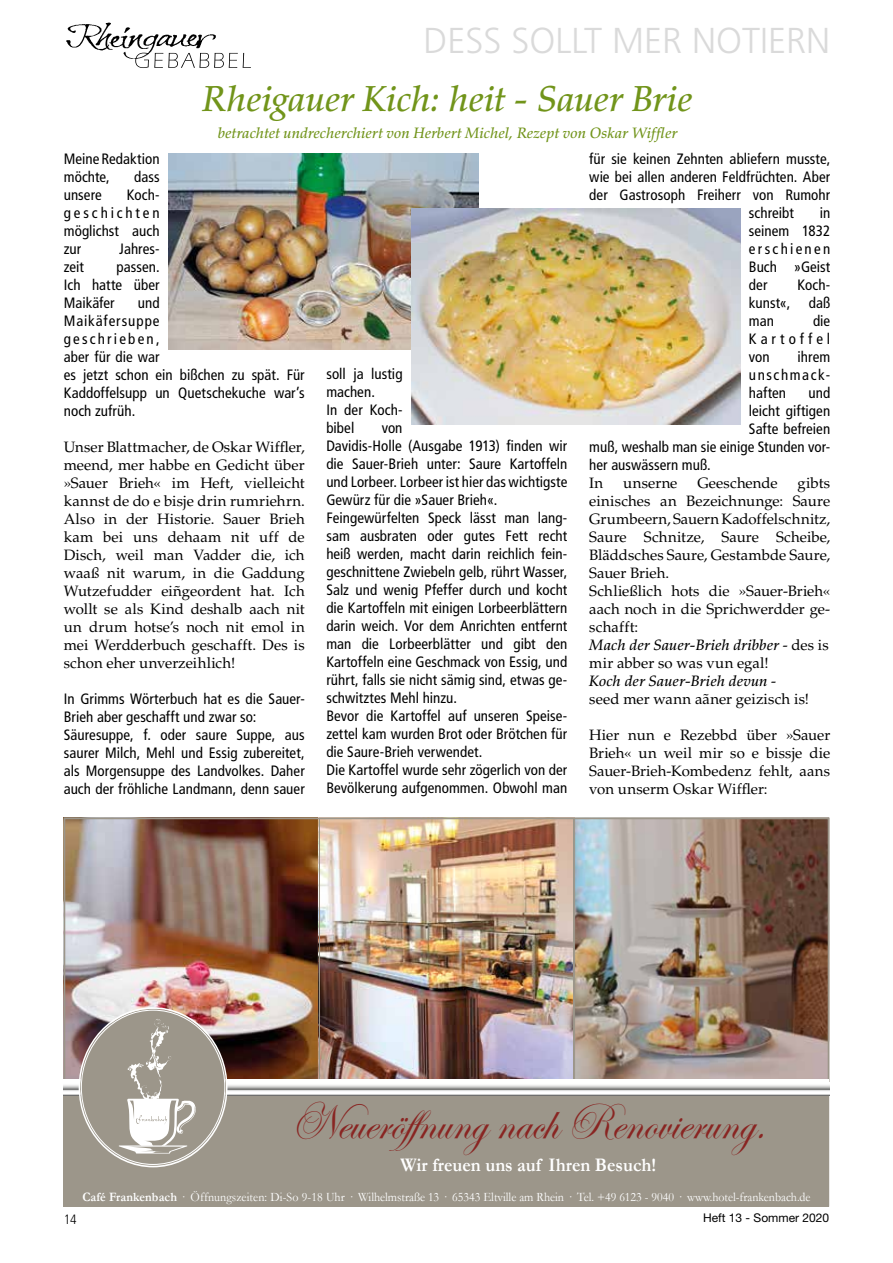
<style>
.page{position:relative;width:893px;height:1263px;background:#fff}
.page>*{position:absolute;margin:0;border:0;box-sizing:border-box;transform-origin:0 0}
.t1{font:48.45px "Edwardian Script EF";color:#892522;scale:.93 1}
.t2{font:italic 500 36px "Palatino LT Std";letter-spacing:-.005em;color:#71941a}
.t3{font:300 36px "Frutiger LT Std";color:#dadada}
.t4{font:700 19.35px "Garamond";color:#fff;scale:.93 1}
.t5{font:condensed 15px/18px "Frutiger LT Std";letter-spacing:.005em;color:#000;text-align:justify}
.t6{font:15px/18px "Palatino LT Std";letter-spacing:.005em;color:#000;text-align:justify}
.t7{font:italic 500 15px "Palatino LT Std";letter-spacing:.005em;color:#71941a}
.t8{font:300 condensed 13.5px "Frutiger LT Std";color:#000}
.t9{font:12.9px "Garamond";color:#fff;scale:.93 1}
.t10{font:12px "Helvetica Neue LT Std";color:#000}
.s1{font-weight:500;font-style:italic}
.s2{font-weight:700}
</style>
<div class="page">
<img style="left:66px;top:22px;width:151px;height:37px">
<svg style="left:135px;top:53px;width:116px;height:15px"></svg>
<img style="left:168px;top:153px;width:311px;height:197px">
<div style="left:64px;top:818px;width:765px;height:388px;background:#9c968a"></div>
<img style="left:67px;top:821px;width:505px;height:258px">
<img style="left:576px;top:821px;width:250px;height:258px">
<div style="left:64px;top:818px;width:765px;height:388px;border:2px solid #9c968a"></div>
<hr style="left:64px;top:1079px;width:765px;height:4px;background:#fff">
<svg style="left:64px;top:1089px;width:765px;height:6px;background:#d9d9d9"></svg>
<svg style="left:64px;top:1083px;width:765px;height:6px"></svg>
<div style="left:80px;top:1009px;width:146px;height:157px;background:#9c968a;border-radius:50%"></div>
<svg style="left:119px;top:1018px;width:77px;height:135px"></svg>
<img style="left:411px;top:208px;width:329px;height:216px">
<h2 class="t3" style="left:423px;top:20px;width:403px">DESS SOLLT MER NOTIERN</h2>
<h2 class="t2" style="left:203px;top:78px;width:492px">Rheigauer Kich: heit - Sauer Brie</h2>
<p class="t7" style="left:218px;top:124px;width:461px">betrachtet undrecherchiert von Herbert Michel, Rezept von Oskar Wiffler</p>
<p class="t5" style="left:589px;top:150px;width:242px">für sie keinen Zehnten abliefern musste,</p>
<p class="t5" style="left:589px;top:168px;width:242px">wie bei allen anderen Feldfrüchten. Aber</p>
<p class="t5" style="left:589px;top:186px;width:242px">der Gastrosoph Freiherr von Rumohr</p>
<p class="t5" style="left:749px;top:204px;width:47px">schreibt</p>
<p class="t5" style="left:64px;top:150px;width:97px">Meine Redaktion möchte,</p>
<p class="t5" style="left:134px;top:168px;width:27px">dass</p>
<p class="t5" style="left:64px;top:186px;width:97px;text-indent:63px">Koch&shy;geschichten möglichst auch zur</p>
<p class="t5" style="left:64px;top:186px;width:40px">unsere</p>
<p class="t5" style="left:749px;top:204px;width:83px;text-indent:71px">in seinem 1832 erschienen Buch »Geist der</p>
<p class="t5" style="left:119px;top:240px;width:42px">Jahres-</p>
<p class="t5" style="left:64px;top:258px;width:22px">zeit</p>
<p class="t5" style="left:64px;top:258px;width:97px;text-indent:53px">passen.<br>Ich hatte über Maikäfer</p>
<p class="t5" style="left:749px;top:276px;width:83px;text-indent:49px">Koch&shy;kunst«, daß man</p>
<p class="t5" style="left:64px;top:294px;width:242px;text-align:left;text-indent:74px">und<br>Maikäfersuppe<br>geschrieben,<br>aber für die war<br>es jetzt schon ein bißchen zu spät. Für<br>Kaddoffelsupp un Quetschekuche war’s noch zufrüh.</p>
<p class="t6" style="left:64px;top:438px;width:242px">Unser Blattmacher, de Oskar Wiffler, meend, mer habbe en Gedicht über »Sauer Brieh« im Heft, vielleicht kannst de do e bisje drin rumriehrn.<br>Also in der Historie. Sauer Brieh kam bei uns dehaam nit uff de Disch, weil man Vadder die, ich waaß nit warum, in die Gaddung Wutzefudder eiñgeordent hat. Ich wollt se als Kind deshalb aach nit un drum hotse’s noch nit emol in mei Werdderbuch geschafft. Des is schon eher unverzeihlich!</p>
<p class="t5" style="left:64px;top:690px;width:242px;text-align:left">In Grimms Wörterbuch hat es die Sauer-Brieh aber geschafft und zwar so:<br>Säuresuppe, f. oder saure Suppe, aus saurer Milch, Mehl und Essig zubereitet, als Morgensuppe des Landvolkes. Daher auch der fröhliche Landmann, denn sauer</p>
<p class="t5" style="left:749px;top:312px;width:83px;text-indent:64px">die Kartoffel von</p>
<p class="t5" style="left:749px;top:348px;width:83px;text-indent:49px">ihrem unschmack&shy;haften</p>
<p class="t5" style="left:326px;top:365px;width:78px;text-align:left">soll ja lustig machen.<br>In der Koch&shy;bibel</p>
<p class="t5" style="left:808px;top:384px;width:23px">und</p>
<p class="t5" style="left:749px;top:402px;width:83px">leicht giftigen</p>
<p class="t5" style="left:749px;top:420px;width:83px">Safte befreien</p>
<p class="t5" style="left:589px;top:438px;width:242px">muß, weshalb man sie einige Stunden vor-</p>
<p class="t5" style="left:589px;top:456px;width:123px">her auswässern muß.</p>
<p class="t6" style="left:589px;top:474px;width:16px">In</p>
<p class="t6" style="left:623px;top:474px;width:56px">unserne</p>
<p class="t6" style="left:697px;top:474px;width:82px">Geeschende</p>
<p class="t5" style="left:326px;top:419px;width:242px;text-align:left;text-indent:55px">von<br>Davidis-Holle (Ausgabe 1913) finden wir die Sauer-Brieh unter: Saure Kartoffeln und Lorbeer. Lorbeer ist hier das wichtigste Gewürz für die »Sauer Brieh«.<br>Feingewürfelten Speck lässt man lang&shy;sam ausbraten oder gutes Fett recht heiß werden, macht darin reichlich fein&shy;geschnittene Zwiebeln gelb, rührt Wasser, Salz und wenig Pfeffer durch und kocht die Kartoffeln mit einigen Lorbeerblättern darin weich. Vor dem Anrichten entfernt man die Lorbeerblätter und gibt den Kartoffeln eine Geschmack von Essig, und rührt, falls sie nicht sämig sind, etwas ge&shy;schwitztes Mehl hinzu.<br>Bevor die Kartoffel auf unseren Speise&shy;zettel kam wurden Brot oder Brötchen für die Saure-Brieh verwendet.<br>Die Kartoffel wurde sehr zögerlich von der Bevölkerung aufgenommen. Obwohl man</p>
<p class="t6" style="left:589px;top:474px;width:242px;text-align:left;text-indent:208px">gibts einisches an Bezeichnunge: Saure<br>Grumbeern, Sauern Kadoffelschnitz,<br>Saure Schnitze, Saure Scheibe,<br>Bläddsches Saure, Gestambde Saure,<br>Sauer Brieh.<br>Schließlich hots die »Sauer-Brieh« aach noch in die Sprichwerdder ge&shy;schafft:<br><span class="s1">Mach der Sauer-Brieh dribber</span> - des is mir abber so was vun egal!<br><span class="s1">Koch der Sauer-Brieh devun</span> -<br>seed mer wann aãner geizisch is!</p>
<p class="t6" style="left:589px;top:726px;width:242px">Hier nun e Rezebbd über »Sauer Brieh« un weil mir so e bissje die Sauer-Brieh-Kombedenz fehlt, aans von unserm Oskar Wiffler:</p>
<h1 class="t1" style="left:291px;top:1093px;width:512px">Neueröffnung nach Renovierung.</h1>
<p class="t4" style="left:401px;top:1154px;width:276px">Wir freuen uns auf Ihren Besuch!</p>
<p class="t9" style="left:82px;top:1189px;width:785px"><span class="s2">Café Frankenbach</span> · Öffnungszeiten: Di-So 9-18 Uhr · Wilhelmstraße 13 · 65343 Eltville am Rhein · Tel. +49 6123 - 9040 · www.hotel-frankenbach.de</p>
<p class="t8" style="left:64px;top:1211px;width:14px">14</p>
<p class="t10" style="left:703px;top:1211px;width:128px">Heft 13 - Sommer 2020</p>
</div>
